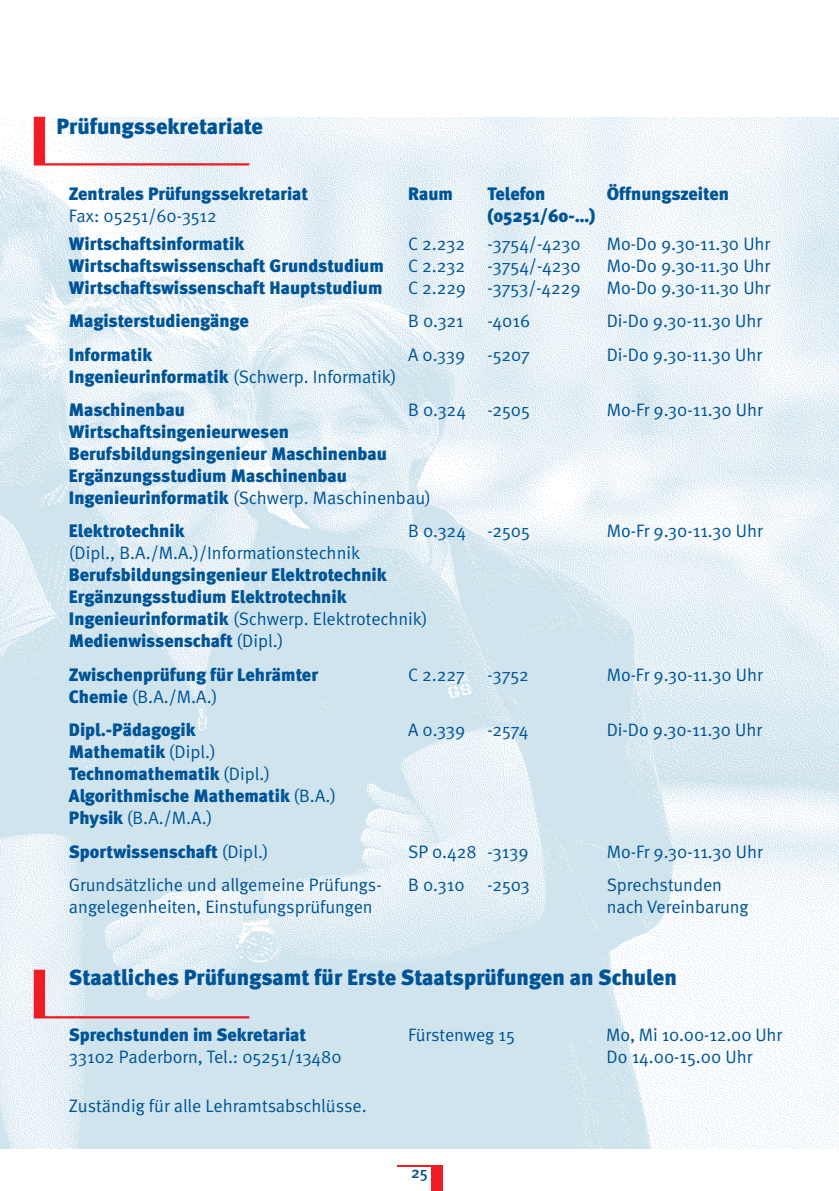
<style>
.page{position:relative;width:839px;height:1191px;background:#fff}
.page>*{position:absolute;margin:0;border:0;box-sizing:border-box;transform-origin:0 0}
.t1{font:900 22px "Meta";color:#005496}
.t2{font:18px "Meta Normal";color:#005496}
.t3{font:900 18px/22px "Meta";color:#005496}
.t4{font:500 16px "Meta";color:#005496}
.s1{font-family:"Meta";font-weight:900}
.s2{font-family:"Meta Normal";font-weight:400}
</style>
<div class="page">
<div style="left:431px;top:1165px;width:11px;height:26px;background:#ee1c24"></div>
<hr style="left:397px;top:1165px;width:45px;height:2px;background:#ee1c24">
<img style="left:0;top:117px;width:839px;height:1031px">
<svg style="left:34px;top:117px;width:215px;height:48px"></svg>
<svg style="left:34px;top:970px;width:215px;height:48px"></svg>
<p class="t1" style="left:56px;top:118px;width:208px">Prüfungssekretariate</p>
<p class="t3" style="left:69px;top:185px;width:241px">Zentrales Prüfungssekretariat</p>
<p class="t3" style="left:408px;top:185px;width:46px">Raum</p>
<p class="t3" style="left:487px;top:185px;width:59px">Telefon</p>
<p class="t3" style="left:606px;top:185px;width:124px">Öffnungszeiten</p>
<p class="t2" style="left:69px;top:209px;width:150px">Fax: 05251/60-3512</p>
<p class="t3" style="left:487px;top:207px;width:109px">(05251/60-…)</p>
<p class="t3" style="left:69px;top:234px;width:177px">Wirtschaftsinformatik</p>
<p class="t2" style="left:408px;top:237px;width:174px">C 2.232 -3754/-4230</p>
<p class="t2" style="left:606px;top:237px;width:165px">Mo-Do 9.30-11.30 Uhr</p>
<p class="t3" style="left:69px;top:256px;width:316px">Wirtschaftswissenschaft Grundstudium</p>
<p class="t2" style="left:408px;top:259px;width:174px">C 2.232 -3754/-4230</p>
<p class="t2" style="left:606px;top:259px;width:165px">Mo-Do 9.30-11.30 Uhr</p>
<p class="t3" style="left:69px;top:278px;width:315px">Wirtschaftswissenschaft Hauptstudium</p>
<p class="t2" style="left:408px;top:281px;width:174px">C 2.229 -3753/-4229</p>
<p class="t2" style="left:606px;top:281px;width:165px">Mo-Do 9.30-11.30 Uhr</p>
<p class="t3" style="left:69px;top:312px;width:181px">Magisterstudiengänge</p>
<p class="t2" style="left:408px;top:314px;width:57px">B 0.321</p>
<p class="t2" style="left:487px;top:314px;width:44px">-4016</p>
<p class="t2" style="left:606px;top:314px;width:157px">Di-Do 9.30-11.30 Uhr</p>
<p class="t3" style="left:69px;top:345px;width:85px">Informatik</p>
<p class="t2" style="left:408px;top:348px;width:123px">A 0.339 -5207</p>
<p class="t2" style="left:606px;top:348px;width:157px">Di-Do 9.30-11.30 Uhr</p>
<p class="t2" style="left:69px;top:370px;width:329px"><span class="s1">Ingenieurinformatik</span> (Schwerp. Informatik)</p>
<p class="t3" style="left:69px;top:400px;width:117px">Maschinenbau</p>
<p class="t2" style="left:408px;top:403px;width:123px">B 0.324 -2505</p>
<p class="t2" style="left:606px;top:403px;width:157px">Mo-Fr 9.30-11.30 Uhr</p>
<p class="t3" style="left:69px;top:422px;width:319px">Wirtschaftsingenieurwesen<br>Berufsbildungsingenieur Maschinenbau<br>Ergänzungsstudium Maschinenbau</p>
<p class="t2" style="left:69px;top:491px;width:363px"><span class="s1">Ingenieurinformatik</span> (Schwerp. Maschinenbau)</p>
<p class="t3" style="left:69px;top:522px;width:117px">Elektrotechnik</p>
<p class="t2" style="left:408px;top:524px;width:123px">B 0.324 -2505</p>
<p class="t2" style="left:606px;top:524px;width:157px">Mo-Fr 9.30-11.30 Uhr</p>
<p class="t2" style="left:69px;top:546px;width:293px">(Dipl., B.A./M.A.)/Informationstechnik</p>
<p class="t3" style="left:69px;top:566px;width:319px">Berufsbildungsingenieur Elektrotechnik<br>Ergänzungsstudium Elektrotechnik</p>
<p class="t2" style="left:69px;top:612px;width:360px"><span class="s1">Ingenieurinformatik</span> (Schwerp. Elektrotechnik)</p>
<p class="t3" style="left:69px;top:626px;width:251px;line-height:33.4px">Medienwissenschaft <span class="s2">(Dipl.)<br></span>Zwischenprüfung für Lehrämter</p>
<p class="t2" style="left:408px;top:668px;width:58px">C 2.227</p>
<p class="t2" style="left:487px;top:668px;width:43px">-3752</p>
<p class="t2" style="left:606px;top:668px;width:158px">Mo-Fr 9.30-11.30 Uhr</p>
<p class="t2" style="left:69px;top:690px;width:150px"><span class="s1">Chemie</span> (B.A./M.A.)</p>
<p class="t3" style="left:69px;top:720px;width:128px">Dipl.-Pädagogik</p>
<p class="t2" style="left:408px;top:723px;width:122px">A 0.339 -2574</p>
<p class="t2" style="left:606px;top:723px;width:157px">Di-Do 9.30-11.30 Uhr</p>
<p class="t3" style="left:69px;top:742px;width:269px">Mathematik <span class="s2">(Dipl.)<br></span>Technomathematik <span class="s2">(Dipl.)<br></span>Algorithmische Mathematik <span class="s2">(B.A.)</span></p>
<p class="t2" style="left:69px;top:811px;width:145px"><span class="s1">Physik</span> (B.A./M.A.)</p>
<p class="t3" style="left:69px;top:842px;width:201px">Sportwissenschaft <span class="s2">(Dipl.)</span></p>
<p class="t2" style="left:408px;top:844px;width:122px">SP 0.428 -3139</p>
<p class="t2" style="left:606px;top:844px;width:157px">Mo-Fr 9.30-11.30 Uhr</p>
<p class="t2" style="left:69px;top:878px;width:314px">Grundsätzliche und allgemeine Prüfungs-</p>
<p class="t2" style="left:408px;top:878px;width:58px">B 0.310</p>
<p class="t2" style="left:487px;top:878px;width:44px">-2503</p>
<p class="t2" style="left:606px;top:878px;width:117px">Sprechstunden</p>
<p class="t2" style="left:69px;top:900px;width:305px">angelegenheiten, Einstufungsprüfungen</p>
<p class="t2" style="left:606px;top:900px;width:143px">nach Vereinbarung</p>
<p class="t1" style="left:69px;top:969px;width:609px">Staatliches Prüfungsamt für Erste Staatsprüfungen an Schulen</p>
<p class="t3" style="left:69px;top:1025px;width:239px">Sprechstunden im Sekretariat</p>
<p class="t2" style="left:408px;top:1027px;width:108px">Fürstenweg 15</p>
<p class="t2" style="left:606px;top:1027px;width:177px">Mo, Mi 10.00-12.00 Uhr</p>
<p class="t2" style="left:69px;top:1049px;width:274px">33102 Paderborn, Tel.: 05251/13480</p>
<p class="t2" style="left:606px;top:1049px;width:147px">Do 14.00-15.00 Uhr</p>
<p class="t2" style="left:69px;top:1099px;width:299px">Zuständig für alle Lehramtsabschlüsse.</p>
<p class="t4" style="left:411px;top:1166px;width:18px">25</p>
</div>
